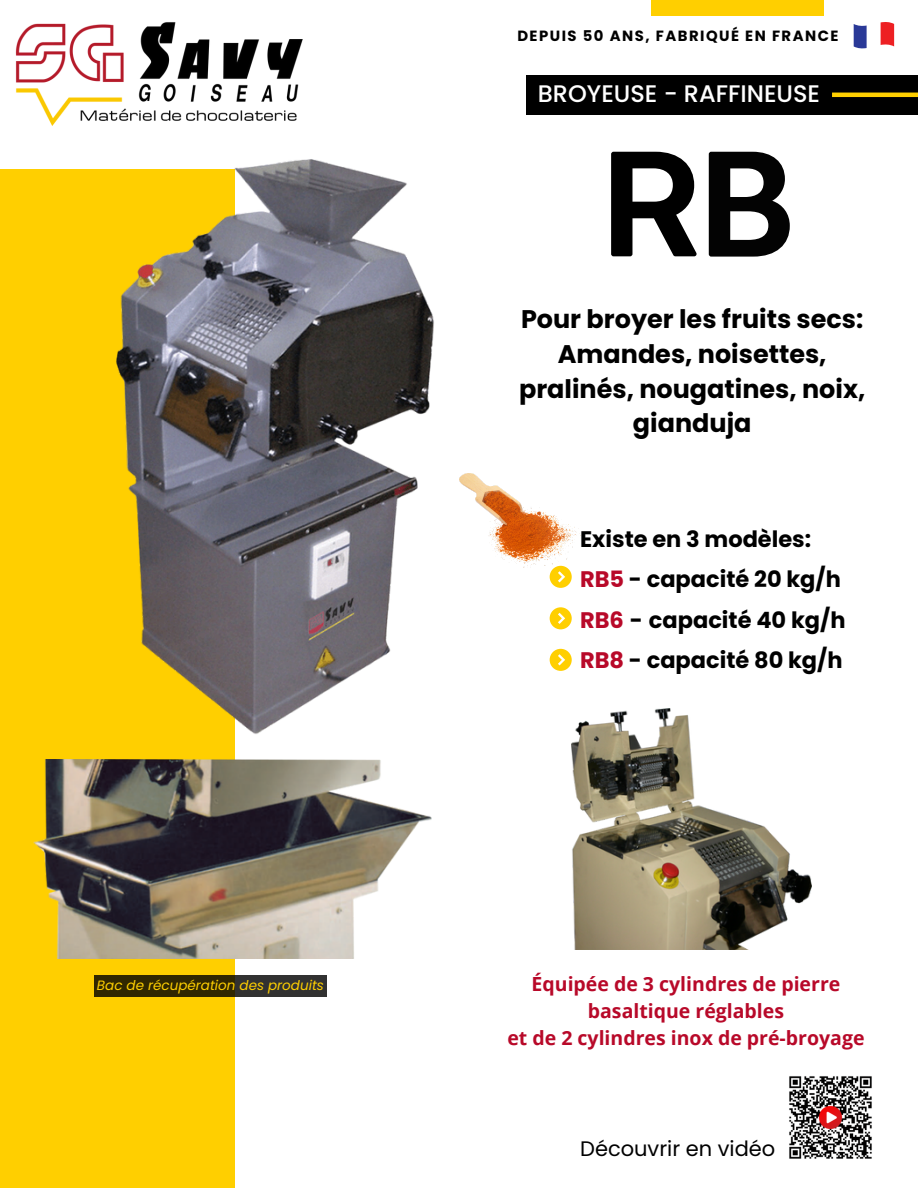
<style>
.page{position:relative;width:918px;height:1188px;background:#fff}
.page>*{position:absolute;margin:0;border:0;box-sizing:border-box;transform-origin:0 0}
.t1{font:700 25.5px/34.8px "Poppins";color:#000;text-align:center}
.t2{font:500 24px "Poppins";color:#fff}
.t3{font:700 22.5px/40.5px "Poppins";color:#000}
.t4{font:21px "Poppins";color:#000}
.t5{font:700 19.5px/27px "Open Sans";color:#b80929;text-align:center}
.t6{font:700 14.85px "Poppins";letter-spacing:.1em;color:#000}
.t7{font:italic 13.5px "Poppins";color:#ffcf00}
.s1{color:#b80929}
</style>
<div class="page">
<div style="left:0;top:170px;width:234px;height:1018px;background:#ffcf00"></div>
<svg style="left:854px;top:24px;width:13px;height:25px"></svg>
<svg style="left:881px;top:22px;width:13px;height:24px"></svg>
<div style="left:652px;top:0;width:172px;height:15px;background:#ffcf00"></div>
<img style="left:15px;top:22px;width:288px;height:93px">
<div style="left:527px;top:75px;width:391px;height:40px;background:#000"></div>
<hr style="left:832px;top:93px;width:86px;height:4px;background:#ffcf00">
<svg style="left:550px;top:567px;width:22px;height:21px"></svg>
<svg style="left:550px;top:607px;width:22px;height:22px"></svg>
<svg style="left:550px;top:649px;width:22px;height:22px"></svg>
<img style="left:4px;top:115px;width:521px;height:645px">
<img style="left:460px;top:474px;width:120px;height:93px">
<svg style="left:611px;top:152px;width:86px;height:105px"></svg>
<svg style="left:709px;top:152px;width:81px;height:104px"></svg>
<img style="left:789px;top:1076px;width:83px;height:83px">
<img style="left:34px;top:760px;width:398px;height:199px">
<img style="left:572px;top:708px;width:239px;height:242px">
<div style="left:94px;top:975px;width:233px;height:22px;background:#000;opacity:.81"></div>
<p class="t6" style="left:517px;top:25px;width:323px">DEPUIS 50 ANS, FABRIQUÉ EN FRANCE</p>
<p class="t2" style="left:538px;top:77px;width:284px">BROYEUSE - RAFFINEUSE</p>
<h2 class="t1" style="left:519px;top:301px;width:348px">Pour broyer les fruits secs:<br>Amandes, noisettes, pralinés, nougatines, noix, gianduja</h2>
<p class="t3" style="left:580px;top:519px;width:267px">Existe en 3 modèles:<br><span class="s1">RB5</span> - capacité 20 kg/h<br><span class="s1">RB6</span> - capacité 40 kg/h<br><span class="s1">RB8</span> - capacité 80 kg/h</p>
<p class="t7" style="left:97px;top:975px;width:228px">Bac de récupération des produits</p>
<p class="t5" style="left:507px;top:970px;width:359px">Équipée de 3 cylindres de pierre basaltique réglables<br>et de 2 cylindres inox de pré-broyage</p>
<p class="t4" style="left:580px;top:1134px;width:197px">Découvrir en vidéo</p>
</div>
